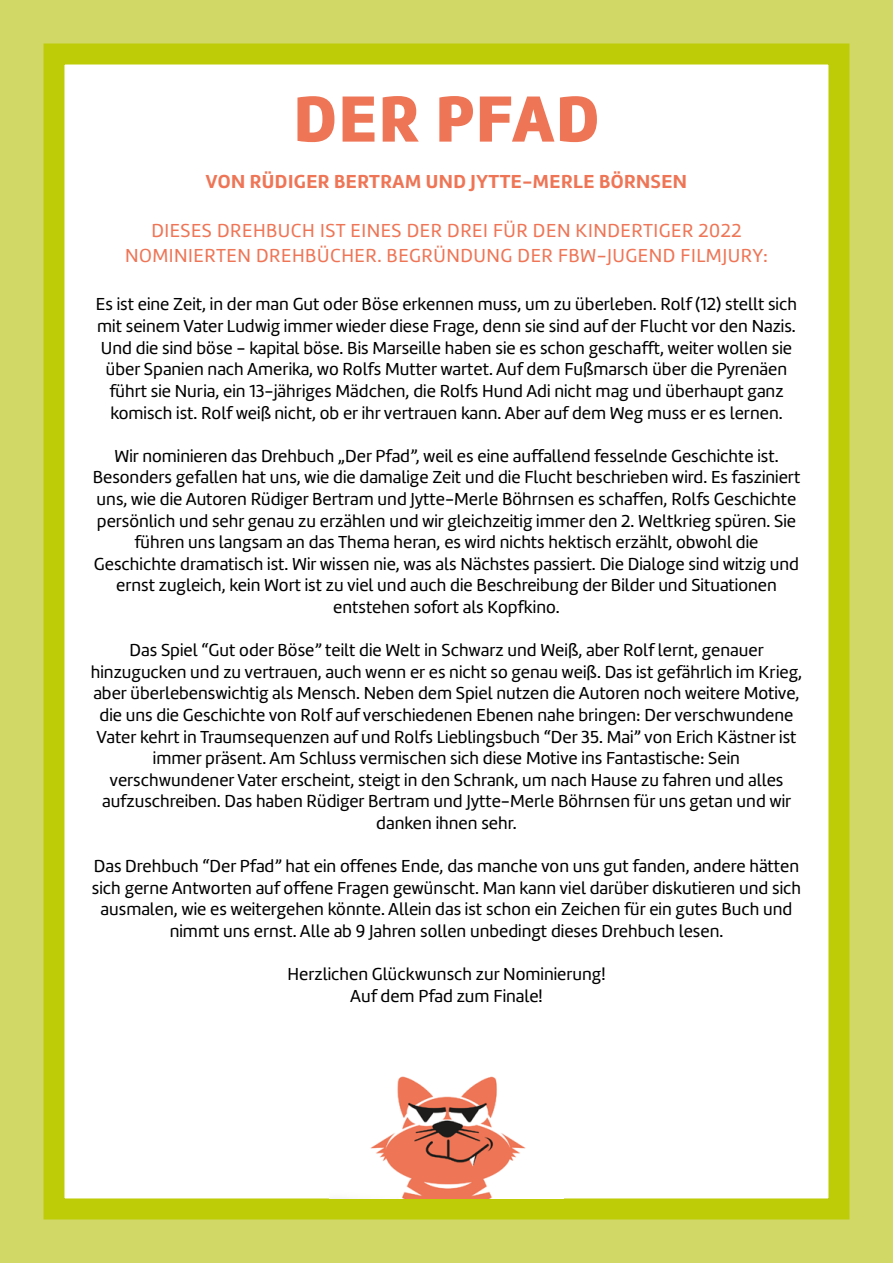
<style>
.page{position:relative;width:893px;height:1263px;background:#d1d866}
.page>*{position:absolute;margin:0;border:0;box-sizing:border-box;transform-origin:0 0}
.t1{font:67.5px "Amelia Basic Black";letter-spacing:.025em;color:#ee7556}
.t2{font:19.5px/25.2px "Amelia Basic";letter-spacing:.025em;color:#ee7556;text-align:center}
.t3{font:19.5px "Amelia Basic Bold";letter-spacing:.025em;color:#ee7556}
.t4{font:18px/21.6px "Amelia Basic";color:#000;text-align:center}
</style>
<div class="page">
<div style="left:44px;top:44px;width:805px;height:1175px;background:#fff;border:21px solid #becc07"></div>
<img style="left:329px;top:1076px;width:235px;height:122px">
<h1 class="t1" style="left:294px;top:78px;width:307px">DER PFAD</h1>
<p class="t3" style="left:206px;top:170px;width:483px">VON RÜDIGER BERTRAM UND JYTTE-MERLE BÖRNSEN</p>
<p class="t2" style="left:125px;top:218px;width:644px">DIESES DREHBUCH IST EINES DER DREI FÜR DEN KINDERTIGER 2022<br>NOMINIERTEN DREHBÜCHER. BEGRÜNDUNG DER FBW-JUGEND FILMJURY:</p>
<p class="t4" style="left:96px;top:294px;width:703px">Es ist eine Zeit, in der man Gut oder Böse erkennen muss, um zu überleben. Rolf (12) stellt sich mit seinem Vater Ludwig immer wieder diese Frage, denn sie sind auf der Flucht vor den Nazis.<br>Und die sind böse - kapital böse. Bis Marseille haben sie es schon geschafft, weiter wollen sie über Spanien nach Amerika, wo Rolfs Mutter wartet. Auf dem Fußmarsch über die Pyrenäen führt sie Nuria, ein 13-jähriges Mädchen, die Rolfs Hund Adi nicht mag und überhaupt ganz komisch ist. Rolf weiß nicht, ob er ihr vertrauen kann. Aber auf dem Weg muss er es lernen.</p>
<p class="t4" style="left:93px;top:445px;width:709px">Wir nominieren das Drehbuch „Der Pfad”, weil es eine auffallend fesselnde Geschichte ist.<br>Besonders gefallen hat uns, wie die damalige Zeit und die Flucht beschrieben wird. Es fasziniert uns, wie die Autoren Rüdiger Bertram und Jytte-Merle Böhrnsen es schaffen, Rolfs Geschichte persönlich und sehr genau zu erzählen und wir gleichzeitig immer den 2. Weltkrieg spüren. Sie führen uns langsam an das Thema heran, es wird nichts hektisch erzählt, obwohl die Geschichte dramatisch ist. Wir wissen nie, was als Nächstes passiert. Die Dialoge sind witzig und ernst zugleich, kein Wort ist zu viel und auch die Beschreibung der Bilder und Situationen entstehen sofort als Kopfkino.</p>
<p class="t4" style="left:91px;top:639px;width:713px">Das Spiel “Gut oder Böse” teilt die Welt in Schwarz und Weiß, aber Rolf lernt, genauer hinzugucken und zu vertrauen, auch wenn er es nicht so genau weiß. Das ist gefährlich im Krieg, aber überlebenswichtig als Mensch. Neben dem Spiel nutzen die Autoren noch weitere Motive, die uns die Geschichte von Rolf auf verschiedenen Ebenen nahe bringen: Der verschwundene Vater kehrt in Traumsequenzen auf und Rolfs Lieblingsbuch “Der 35. Mai” von Erich Kästner ist immer präsent. Am Schluss vermischen sich diese Motive ins Fantastische: Sein verschwundener Vater erscheint, steigt in den Schrank, um nach Hause zu fahren und alles aufzuschreiben. Das haben Rüdiger Bertram und Jytte-Merle Böhrnsen für uns getan und wir danken ihnen sehr.</p>
<p class="t4" style="left:92px;top:855px;width:711px">Das Drehbuch “Der Pfad” hat ein offenes Ende, das manche von uns gut fanden, andere hätten sich gerne Antworten auf offene Fragen gewünscht. Man kann viel darüber diskutieren und sich ausmalen, wie es weitergehen könnte. Allein das ist schon ein Zeichen für ein gutes Buch und nimmt uns ernst. Alle ab 9 Jahren sollen unbedingt dieses Drehbuch lesen.</p>
<p class="t4" style="left:288px;top:963px;width:319px">Herzlichen Glückwunsch zur Nominierung!<br>Auf dem Pfad zum Finale!</p>
</div>
